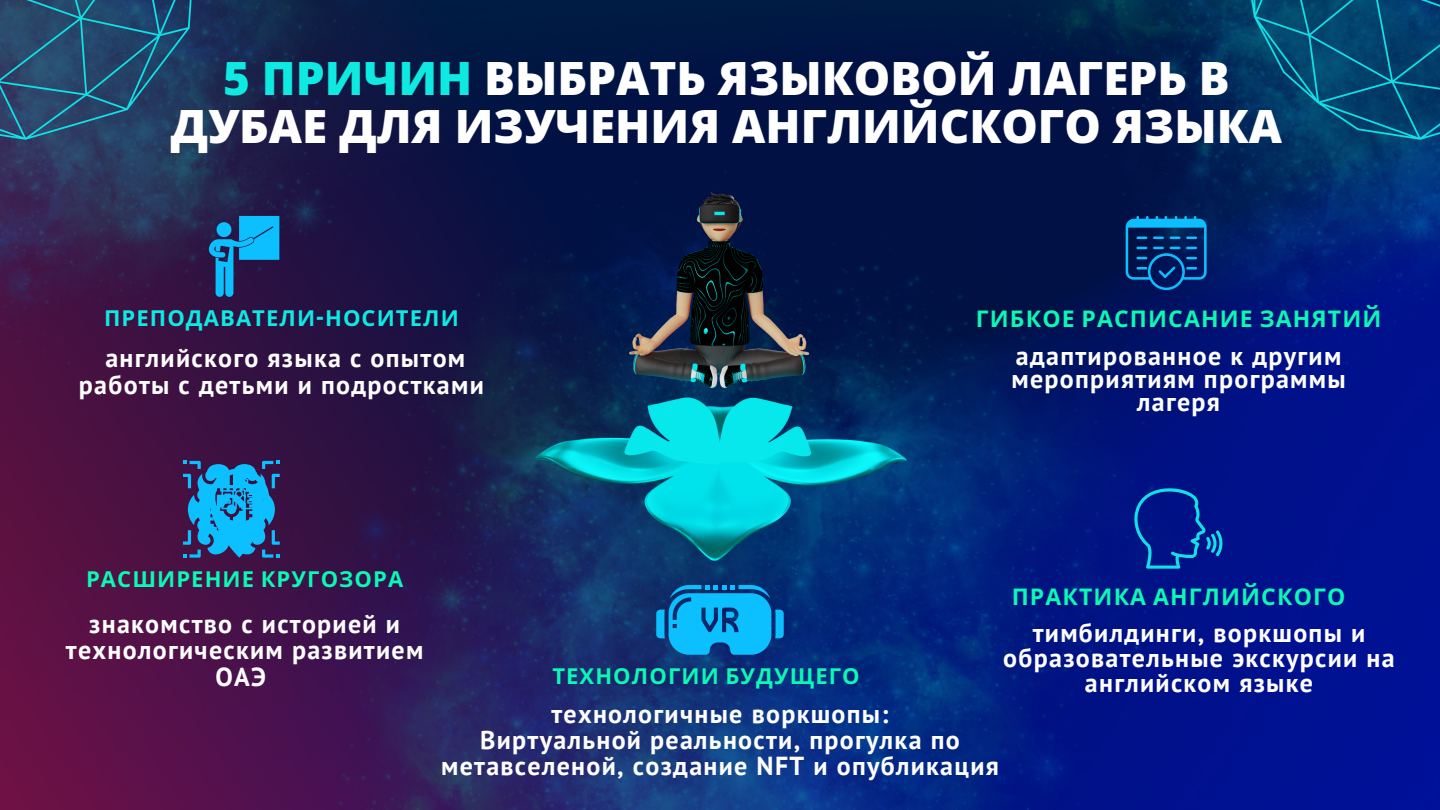
<style>
.page{position:relative;width:1440px;height:810px;background:#fff}
.page>*{position:absolute;margin:0;border:0;box-sizing:border-box;transform-origin:0 0}
.t1{font:800 45.9px/48px "Open Sans";color:#fff;text-align:center}
.t2{font:700 26px/26.2px "PT Sans";letter-spacing:.05em;color:#fff;text-align:center}
.t3{font:700 23px "Noto Sans";letter-spacing:.05em;color:#0bf8b5}
.t4{font:700 22px "Noto Sans";letter-spacing:.05em;color:#0bf8b5}
.t5{font:700 22px "Noto Sans";letter-spacing:.05em;color:#0eeae2}
.s1{color:#0eeae2}
.s2{font-family:"Cooper Hewitt"}
</style>
<div class="page">
<img style="left:0;top:0;width:1440px;height:810px">
<img style="left:263px;top:120px;width:953px;height:690px">
<img style="left:0;top:0;width:499px;height:422px">
<img style="left:941px;top:0;width:499px;height:422px">
<img style="left:535px;top:193px;width:371px;height:368px">
<svg style="left:0;top:0;width:195px;height:140px"></svg>
<svg style="left:1248px;top:0;width:192px;height:140px"></svg>
<svg style="left:209px;top:216px;width:70px;height:81px"></svg>
<svg style="left:1126px;top:216px;width:81px;height:74px"></svg>
<svg style="left:183px;top:461px;width:97px;height:97px"></svg>
<svg style="left:656px;top:585px;width:128px;height:70px"></svg>
<svg style="left:1134px;top:482px;width:90px;height:87px"></svg>
<p class="t1" style="left:171px;top:53px;width:1113px"><span class="s1">5 ПРИЧИН</span> ВЫБРАТЬ ЯЗЫКОВОЙ ЛАГЕРЬ В<br>ДУБАЕ ДЛЯ ИЗУЧЕНИЯ АНГЛИЙСКОГО ЯЗЫКА</p>
<p class="t5" style="left:104px;top:303px;width:356px">ПРЕПОДАВАТЕЛИ<span class="s2">-</span>НОСИТЕЛИ</p>
<p class="t2" style="left:79px;top:343px;width:406px;line-height:27px">английского языка с опытом работы с детьми и подростками</p>
<p class="t4" style="left:86px;top:563px;width:319px">РАСШИРЕНИЕ КРУГОЗОРА</p>
<p class="t3" style="left:976px;top:302px;width:407px">ГИБКОЕ РАСПИСАНИЕ ЗАНЯТИЙ</p>
<p class="t2" style="left:1011px;top:343px;width:336px;line-height:23.2px">адаптированное к другим мероприятиям программы лагеря</p>
<p class="t3" style="left:1012px;top:580px;width:335px">ПРАКТИКА АНГЛИЙСКОГО</p>
<p class="t2" style="left:66px;top:611px;width:359px">знакомство с историей и технологическим развитием<br>ОАЭ</p>
<p class="t2" style="left:1003px;top:620px;width:393px;line-height:24.8px">тимбилдинги, воркшопы и образовательные экскурсии на английском языке</p>
<p class="t4" style="left:552px;top:660px;width:309px">ТЕХНОЛОГИИ БУДУЩЕГО</p>
<p class="t2" style="left:551px;top:700px;width:339px">технологичные воркшопы:</p>
<p class="t2" style="left:441px;top:726px;width:559px">Виртуальной реальности, прогулка по метавселеной, создание NFT и опубликация</p>
</div>
